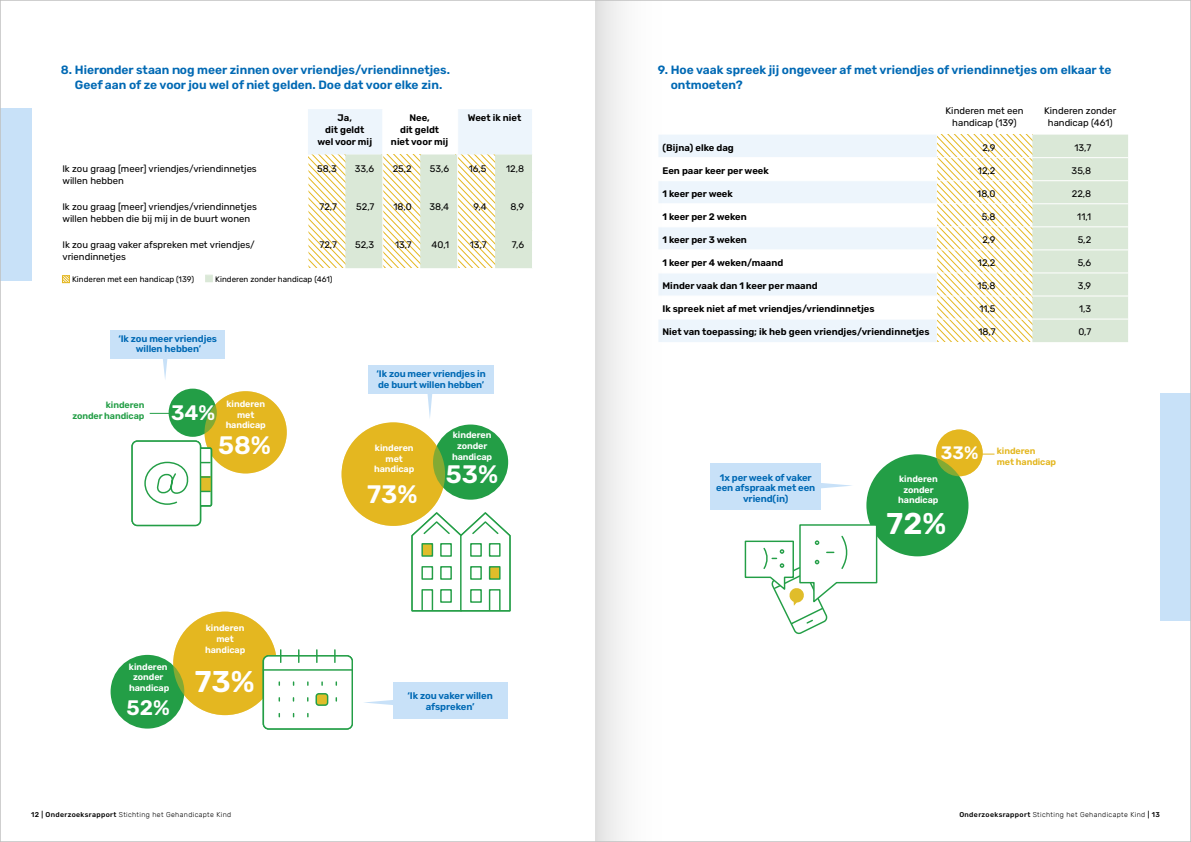
<style>
.page{position:relative;width:1191px;height:842px;background:#fff}
.page>*{position:absolute;margin:0;border:0;box-sizing:border-box;transform-origin:0 0}
.t1{font:600 30px "Rubik";color:#fff}
.t2{font:600 25.3px "Rubik";color:#fff}
.t3{font:600 21px "Rubik";color:#fff}
.t4{font:600 18px "Rubik";color:#fff}
.t5{font:600 12px/15px "Rubik";color:#0069b4;text-align:center}
.t6{font:600 9.6px/10.8px "Rubik";letter-spacing:-.01em;color:#0069b4;text-align:center}
.t7{font:9.5px/12px "Rubik";color:#000}
.t8{font:600 9.5px/12px "Rubik";color:#000;text-align:center}
.t9{font:600 9.5px/10.5px "Rubik";letter-spacing:-.01em;color:#0069b4;text-align:center}
.t10{font:600 9px/10.8px "Rubik";letter-spacing:-.01em;color:#fff;text-align:center}
.t11{font:600 9px/10.8px "Rubik";letter-spacing:-.01em;color:#239e46;text-align:right}
.t12{font:600 9px/10.8px "Rubik";letter-spacing:-.01em;color:#e4b720}
.t13{font:8px "Rubik";color:#000}
.t14{font:300 7px "Rubik";letter-spacing:.05em;color:#000}
.s1{color:#dae8d7}
.s2{font-weight:500}
</style>
<div class="page">
<div style="left:0;top:108px;width:31px;height:173px;background:#c8e1f8"></div>
<svg style="left:64px;top:278px;width:4px;height:3px"></svg>
<div style="left:62px;top:276px;width:8px;height:7px;border:1px solid #e4b720"></div>
<svg style="left:308px;top:109px;width:224px;height:159px"></svg>
<div style="left:169px;top:389px;width:48px;height:48px;background:#239e46;border-radius:50%"></div>
<div style="left:433px;top:424px;width:75px;height:76px;background:#239e46;border-radius:50%"></div>
<div style="left:204px;top:391px;width:83px;height:82px;background:#e4b720;border-radius:50%"></div>
<div style="left:341px;top:422px;width:104px;height:104px;background:#e4b720;border-radius:50%"></div>
<svg style="left:131px;top:427px;width:127px;height:100px"></svg>
<svg style="left:403px;top:511px;width:108px;height:101px"></svg>
<svg style="left:150px;top:413px;width:19px;height:1px"></svg>
<div style="left:1160px;top:393px;width:31px;height:228px;background:#c8e1f8"></div>
<svg style="left:821px;top:483px;width:31px;height:5px"></svg>
<div style="left:393px;top:682px;width:114px;height:37px;background:#c8e1f8"></div>
<div style="left:111px;top:655px;width:73px;height:74px;background:#239e46;border-radius:50%"></div>
<div style="left:173px;top:612px;width:104px;height:103px;background:#e4b720;border-radius:50%"></div>
<div style="left:866px;top:454px;width:102px;height:102px;background:#239e46;border-radius:50%"></div>
<div style="left:936px;top:429px;width:46px;height:47px;background:#e4b720;border-radius:50%"></div>
<svg style="left:232px;top:638px;width:161px;height:92px"></svg>
<svg style="left:744px;top:508px;width:139px;height:127px"></svg>
<svg style="left:665px;top:135px;width:271px;height:207px;fill:#edf5fc"></svg>
<svg style="left:936px;top:135px;width:192px;height:207px"></svg>
<hr style="left:658px;top:157px;width:278px;height:1px;background:#fff">
<hr style="left:936px;top:157px;width:96px;height:1px;background:#fff">
<hr style="left:1032px;top:157px;width:96px;height:1px;background:#fff">
<hr style="left:658px;top:180px;width:278px;height:1px;background:#fff">
<hr style="left:936px;top:180px;width:96px;height:1px;background:#fff">
<hr style="left:1032px;top:180px;width:96px;height:1px;background:#fff">
<hr style="left:658px;top:203px;width:278px;height:1px;background:#fff">
<hr style="left:936px;top:203px;width:96px;height:1px;background:#fff">
<hr style="left:1032px;top:203px;width:96px;height:1px;background:#fff">
<hr style="left:658px;top:226px;width:278px;height:1px;background:#fff">
<hr style="left:936px;top:226px;width:96px;height:1px;background:#fff">
<hr style="left:1032px;top:226px;width:96px;height:1px;background:#fff">
<hr style="left:658px;top:249px;width:278px;height:1px;background:#fff">
<hr style="left:936px;top:249px;width:96px;height:1px;background:#fff">
<hr style="left:1032px;top:249px;width:96px;height:1px;background:#fff">
<hr style="left:658px;top:272px;width:278px;height:1px;background:#fff">
<hr style="left:936px;top:272px;width:96px;height:1px;background:#fff">
<hr style="left:1032px;top:272px;width:96px;height:1px;background:#fff">
<hr style="left:658px;top:295px;width:278px;height:1px;background:#fff">
<hr style="left:936px;top:295px;width:96px;height:1px;background:#fff">
<hr style="left:1032px;top:295px;width:96px;height:1px;background:#fff">
<hr style="left:658px;top:319px;width:278px;height:1px;background:#fff">
<hr style="left:936px;top:319px;width:96px;height:1px;background:#fff">
<hr style="left:1032px;top:319px;width:96px;height:1px;background:#fff">
<svg style="left:982px;top:454px;width:12px;height:1px"></svg>
<div style="left:710px;top:463px;width:111px;height:47px;background:#c8e1f8"></div>
<svg style="left:427px;top:394px;width:5px;height:24px"></svg>
<svg style="left:163px;top:359px;width:5px;height:21px"></svg>
<div style="left:110px;top:330px;width:115px;height:29px;background:#c8e1f8"></div>
<div style="left:369px;top:366px;width:125px;height:28px;background:#c8e1f8"></div>
<div style="left:595px;top:0;width:70px;height:842px;background:linear-gradient(to right,#e7e6e6,#fff)"></div>
<p class="t5" style="left:61px;top:62px;width:390px">8. Hieronder staan nog meer zinnen over vriendjes/vriendinnetjes.<br>Geef aan of ze voor jou wel of niet gelden. Doe dat voor elke zin.</p>
<p class="t8" style="left:317px;top:112px;width:56px">Ja,<br>dit geldt wel voor mij</p>
<p class="t8" style="left:391px;top:112px;width:59px">Nee,<br>dit geldt niet voor mij</p>
<p class="t8" style="left:468px;top:112px;width:55px">Weet ik niet</p>
<p class="t7" style="left:62px;top:163px;width:196px">Ik zou graag [meer] vriendjes/vriendinnetjes willen hebben</p>
<p class="t7" style="left:317px;top:163px;width:21px">58,3</p>
<p class="t7" style="left:355px;top:163px;width:21px">33,6</p>
<p class="t7" style="left:393px;top:163px;width:21px">25,2</p>
<p class="t7" style="left:430px;top:163px;width:21px">53,6</p>
<p class="t7" style="left:469px;top:163px;width:19px">16,5</p>
<p class="t7" style="left:506px;top:163px;width:19px">12,8</p>
<p class="t7" style="left:62px;top:201px;width:196px">Ik zou graag [meer] vriendjes/vriendinnetjes willen hebben die bij mij in de buurt wonen</p>
<p class="t7" style="left:319px;top:201px;width:19px">72,7</p>
<p class="t7" style="left:356px;top:201px;width:20px">52,7</p>
<p class="t7" style="left:393px;top:201px;width:20px">18,0</p>
<p class="t7" style="left:429px;top:201px;width:21px">38,4</p>
<p class="t7" style="left:473px;top:201px;width:15px">9,4</p>
<p class="t7" style="left:510px;top:201px;width:15px">8,9</p>
<p class="t7" style="left:62px;top:239px;width:194px">Ik zou graag vaker afspreken met vriendjes/ vriendinnetjes</p>
<p class="t7" style="left:319px;top:239px;width:19px">72,7</p>
<p class="t7" style="left:355px;top:239px;width:21px">52,3</p>
<p class="t7" style="left:395px;top:239px;width:18px">13,7</p>
<p class="t7" style="left:431px;top:239px;width:19px">40,1</p>
<p class="t7" style="left:470px;top:239px;width:18px">13,7</p>
<p class="t7" style="left:512px;top:239px;width:14px">7,6</p>
<p class="t13" style="left:72px;top:274px;width:262px">Kinderen met een handicap (139) <span class="s1">■</span> Kinderen zonder handicap (461)</p>
<p class="t9" style="left:118px;top:333px;width:100px">‘Ik zou meer vriendjes willen hebben’</p>
<p class="t11" style="left:72px;top:400px;width:74px">kinderen<br>zonder handicap</p>
<h3 class="t3" style="left:171px;top:401px;width:46px">34%</h3>
<p class="t10" style="left:226px;top:398px;width:42px">kinderen met handicap</p>
<h2 class="t2" style="left:218px;top:431px;width:54px">58%</h2>
<p class="t10" style="left:205px;top:623px;width:42px">kinderen met handicap</p>
<p class="t10" style="left:129px;top:661px;width:42px">kinderen zonder handicap</p>
<h3 class="t3" style="left:126px;top:696px;width:45px">52%</h3>
<h1 class="t1" style="left:195px;top:664px;width:61px">73%</h1>
<p class="t9" style="left:376px;top:369px;width:111px;text-align:left">‘Ik zou meer vriendjes in de buurt willen hebben’</p>
<p class="t10" style="left:374px;top:443px;width:42px">kinderen met handicap</p>
<h2 class="t2" style="left:367px;top:480px;width:52px">73%</h2>
<p class="t10" style="left:452px;top:430px;width:42px">kinderen zonder handicap</p>
<h2 class="t2" style="left:446px;top:460px;width:54px">53%</h2>
<p class="t6" style="left:407px;top:691px;width:87px">‘Ik zou vaker willen afspreken’</p>
<p class="t5" style="left:670px;top:62px;width:442px;text-align:left;text-indent:-13px">9. Hoe vaak spreek jij ongeveer af met vriendjes of vriendinnetjes om elkaar te ontmoeten?</p>
<p class="t7" style="left:945px;top:105px;width:79px;text-align:center">Kinderen met een handicap (139)</p>
<p class="t7" style="left:1044px;top:105px;width:74px;text-align:center">Kinderen zonder handicap (461)</p>
<p class="t8" style="left:662px;top:142px;width:73px">(Bijna) elke dag</p>
<p class="t7" style="left:982px;top:142px;width:15px">2,9</p>
<p class="t7" style="left:1074px;top:142px;width:18px">13,7</p>
<p class="t8" style="left:662px;top:165px;width:108px">Een paar keer per week</p>
<p class="t7" style="left:978px;top:165px;width:19px">12,2</p>
<p class="t7" style="left:1071px;top:165px;width:21px">35,8</p>
<p class="t8" style="left:662px;top:188px;width:72px">1 keer per week</p>
<p class="t7" style="left:977px;top:188px;width:20px">18,0</p>
<p class="t7" style="left:1071px;top:188px;width:21px">22,8</p>
<p class="t8" style="left:662px;top:211px;width:86px">1 keer per 2 weken</p>
<p class="t7" style="left:981px;top:211px;width:15px">5,8</p>
<p class="t7" style="left:1077px;top:211px;width:15px">11,1</p>
<p class="t8" style="left:662px;top:234px;width:86px">1 keer per 3 weken</p>
<p class="t7" style="left:982px;top:234px;width:15px">2,9</p>
<p class="t7" style="left:1077px;top:234px;width:15px">5,2</p>
<p class="t8" style="left:662px;top:257px;width:122px">1 keer per 4 weken/maand</p>
<p class="t7" style="left:978px;top:257px;width:19px">12,2</p>
<p class="t7" style="left:1077px;top:257px;width:15px">5,6</p>
<p class="t8" style="left:662px;top:280px;width:157px">Minder vaak dan 1 keer per maand</p>
<p class="t7" style="left:977px;top:280px;width:19px">15,8</p>
<p class="t7" style="left:1078px;top:280px;width:15px">3,9</p>
<p class="t8" style="left:662px;top:303px;width:214px">Ik spreek niet af met vriendjes/vriendinnetjes</p>
<p class="t7" style="left:979px;top:303px;width:18px">11,5</p>
<p class="t7" style="left:1079px;top:303px;width:14px">1,3</p>
<p class="t8" style="left:662px;top:326px;width:269px">Niet van toepassing; ik heb geen vriendjes/vriendinnetjes</p>
<p class="t7" style="left:978px;top:326px;width:18px">18,7</p>
<p class="t7" style="left:1078px;top:326px;width:14px">0,7</p>
<p class="t6" style="left:716px;top:472px;width:101px">1x per week of vaker een afspraak met een vriend(in)</p>
<h3 class="t4" style="left:941px;top:443px;width:39px">33%</h3>
<p class="t10" style="left:898px;top:474px;width:42px">kinderen zonder handicap</p>
<h1 class="t1" style="left:886px;top:507px;width:61px">72%</h1>
<p class="t12" style="left:996px;top:446px;width:61px">kinderen<br>met handicap</p>
<p class="t14" style="left:31px;top:811px;width:202px"><span class="s2">12 | Onderzoeksrapport</span> Stichting het Gehandicapte Kind</p>
<p class="t14" style="left:959px;top:811px;width:202px"><span class="s2">Onderzoeksrapport</span> Stichting het Gehandicapte Kind <span class="s2">| 13</span></p>
</div>
